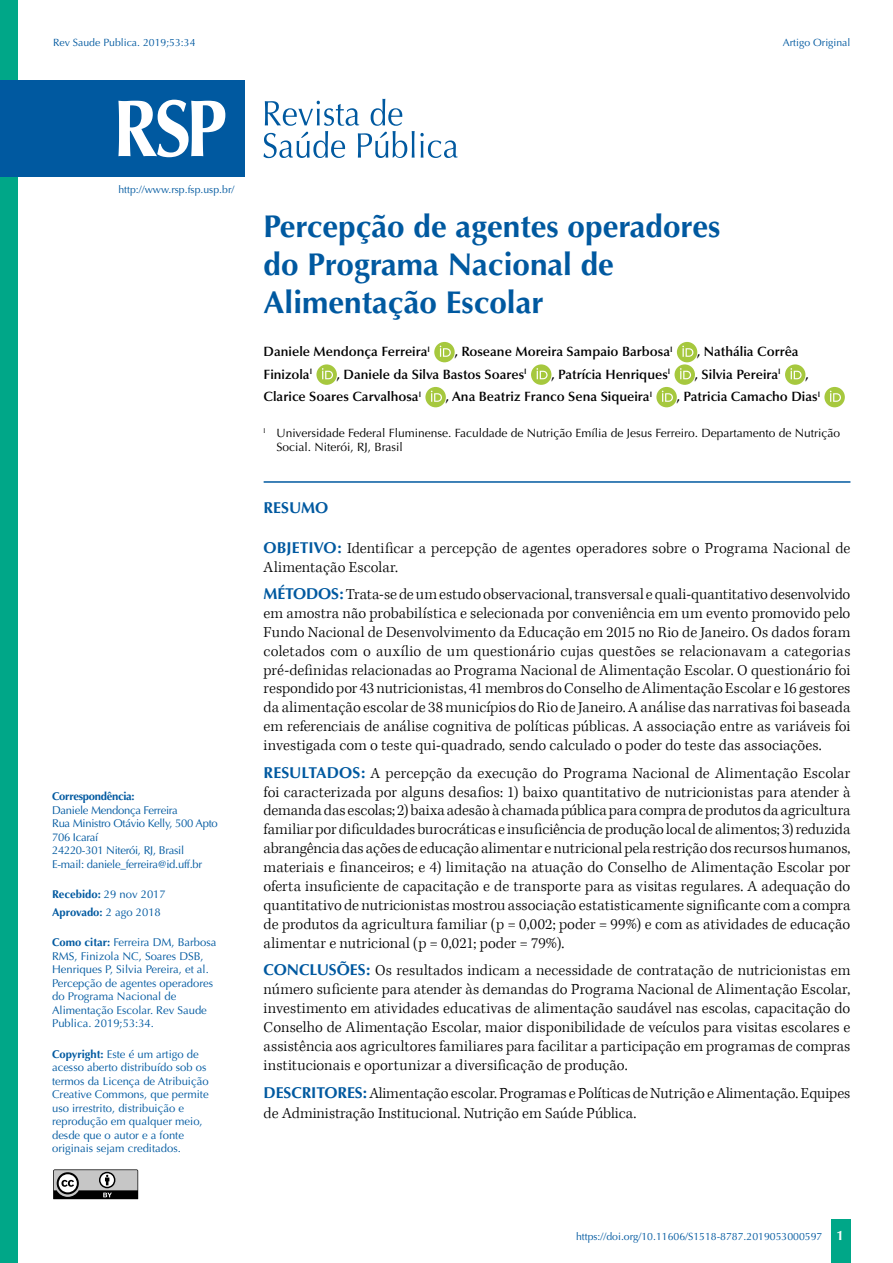
<style>
.page{position:relative;width:893px;height:1263px;background:#fff}
.page>*{position:absolute;margin:0;border:0;box-sizing:border-box;transform-origin:0 0}
.t1{font:700 31.5px/37.8px "Optima";color:#0059a0}
.t2{font:300 15.75px/18.9px "Kepler Std";color:#000;text-align:justify}
.t3{font:700 15.75px "Optima";color:#0059a0}
.t4{font:600 13.5px "Optima";color:#000}
.t5{font:12px/14.4px "Optima";color:#000}
.t6{font:11.25px/13.5px "Optima";color:#0059a0}
.t7{font:11.25px/13.5px "Optima";letter-spacing:-.025em;color:#0059a0}
.t8{font:700 11.25px/17.7px "Optima";color:#0059a0}
.t9{font:700 11.25px "Optima";letter-spacing:-.025em;color:#0059a0}
.t10{font:10.5px "Optima";color:#0059a0}
.s1{font-weight:400}
.s2{font-weight:700}
.s3{font-family:"Optima";font-weight:700;color:#0059a0}
.s4{font-style:italic}
.s5{font-weight:700;font-size:13.5px;color:#fff}
</style>
<div class="page">
<div style="left:831px;top:1220px;width:20px;height:43px;background:#00a788"></div>
<svg style="left:53px;top:1169px;width:85px;height:30px;background:#838383"></svg>
<div style="left:0;top:0;width:18px;height:1263px;background:#00a788"></div>
<hr style="left:264px;top:481px;width:586px;height:2px;background:#0059a0">
<div style="left:434px;top:342px;width:21px;height:20px;background:#a6c83e;border-radius:50%"></div>
<svg style="left:440px;top:346px;width:11px;height:11px"></svg>
<div style="left:677px;top:342px;width:20px;height:20px;background:#a6c83e;border-radius:50%"></div>
<svg style="left:682px;top:346px;width:11px;height:11px"></svg>
<svg style="left:316px;top:364px;width:21px;height:21px"></svg>
<svg style="left:322px;top:368px;width:11px;height:11px"></svg>
<div style="left:531px;top:364px;width:20px;height:21px;background:#a6c83e;border-radius:50%"></div>
<svg style="left:536px;top:368px;width:12px;height:11px"></svg>
<div style="left:674px;top:364px;width:21px;height:21px;background:#a6c83e;border-radius:50%"></div>
<svg style="left:680px;top:368px;width:11px;height:11px"></svg>
<div style="left:785px;top:364px;width:20px;height:21px;background:#a6c83e;border-radius:50%"></div>
<svg style="left:790px;top:368px;width:12px;height:11px"></svg>
<div style="left:425px;top:387px;width:21px;height:20px;background:#a6c83e;border-radius:50%"></div>
<svg style="left:431px;top:391px;width:11px;height:11px"></svg>
<div style="left:656px;top:387px;width:21px;height:20px;background:#a6c83e;border-radius:50%"></div>
<svg style="left:662px;top:391px;width:11px;height:11px"></svg>
<div style="left:824px;top:387px;width:21px;height:20px;background:#a6c83e;border-radius:50%"></div>
<svg style="left:830px;top:391px;width:11px;height:11px"></svg>
<svg style="left:263px;top:99px;width:195px;height:59px"></svg>
<div style="left:0;top:80px;width:244px;height:96px;background:#0059a0"></div>
<svg style="left:118px;top:100px;width:107px;height:57px"></svg>
<p class="t10" style="left:53px;top:36px;width:144px">Rev Saude Publica. 2019;53:34</p>
<p class="t10" style="left:783px;top:36px;width:69px">Artigo Original</p>
<p class="t10" style="left:118px;top:183px;width:117px">http://www.rsp.fsp.usp.br/</p>
<p class="t9" style="left:52px;top:790px;width:84px">Correspondência:</p>
<p class="t7" style="left:52px;top:803px;width:167px">Daniele Mendonça Ferreira<br>Rua Ministro Otávio Kelly, 500 Apto<br>706 Icaraí<br>24220-301 Niterói, RJ, Brasil<br>E-mail: daniele_ferreira@id.uff.br</p>
<p class="t8" style="left:52px;top:886px;width:115px">Recebido: <span class="s1">29 nov 2017<br></span>Aprovado: <span class="s1">2 ago 2018</span></p>
<p class="t6" style="left:52px;top:936px;width:166px"><span class="s2">Como citar:</span> Ferreira DM, Barbosa<br>RMS, Finizola NC, Soares DSB,<br>Henriques P, Silvia Pereira, et al.<br>Percepção de agentes operadores do Programa Nacional de<br>Alimentação Escolar. Rev Saude<br>Publica. 2019;53:34.</p>
<p class="t6" style="left:52px;top:1047px;width:158px"><span class="s2">Copyright:</span> Este é um artigo de acesso aberto distribuído sob os termos da Licença de Atribuição<br>Creative Commons, que permite uso irrestrito, distribuição e reprodução em qualquer meio, desde que o autor e a fonte originais sejam creditados.</p>
<h1 class="t1" style="left:264px;top:208px;width:458px">Percepção de agentes operadores do Programa Nacional de<br>Alimentação Escolar</h1>
<p class="t4" style="left:264px;top:344px;width:168px">Daniele Mendonça Ferreira<sup>I</sup></p>
<p class="t4" style="left:455px;top:344px;width:219px">, Roseane Moreira Sampaio Barbosa<sup>I</sup></p>
<p class="t4" style="left:697px;top:344px;width:103px">, Nathália Corrêa</p>
<p class="t4" style="left:264px;top:366px;width:50px">Finizola<sup>I</sup></p>
<p class="t4" style="left:337px;top:366px;width:191px">, Daniele da Silva Bastos Soares<sup>I</sup></p>
<p class="t4" style="left:551px;top:366px;width:120px">, Patrícia Henriques<sup>I</sup></p>
<p class="t4" style="left:695px;top:366px;width:87px">, Silvia Pereira<sup>I</sup></p>
<p class="t4" style="left:805px;top:366px;width:5px">,</p>
<p class="t4" style="left:264px;top:389px;width:159px">Clarice Soares Carvalhosa<sup>I</sup></p>
<p class="t4" style="left:446px;top:389px;width:208px">, Ana Beatriz Franco Sena Siqueira<sup>I</sup></p>
<p class="t4" style="left:677px;top:389px;width:145px">, Patricia Camacho Dias<sup>I</sup></p>
<p class="t5" style="left:276px;top:426px;width:565px;text-indent:-13px"><sup>I</sup> Universidade Federal Fluminense. Faculdade de Nutrição Emília de Jesus Ferreiro. Departamento de Nutrição<br>Social. Niterói, RJ, Brasil</p>
<p class="t3" style="left:264px;top:498px;width:66px">RESUMO</p>
<p class="t2" style="left:264px;top:539px;width:588px"><span class="s3">OBJETIVO:</span> Identificar a percepção de agentes operadores sobre o Programa Nacional de<br>Alimentação Escolar.</p>
<p class="t2" style="left:264px;top:585px;width:588px"><span class="s3">MÉTODOS:</span> Trata-se de um estudo observacional, transversal e quali-quantitativo desenvolvido em amostra não probabilística e selecionada por conveniência em um evento promovido pelo Fundo Nacional de Desenvolvimento da Educação em 2015 no Rio de Janeiro. Os dados foram coletados com o auxílio de um questionário cujas questões se relacionavam a categorias pré-definidas relacionadas ao Programa Nacional de Alimentação Escolar. O questionário foi respondido por 43 nutricionistas, 41 membros do Conselho de Alimentação Escolar e 16 gestores da alimentação escolar de 38 municípios do Rio de Janeiro. A análise das narrativas foi baseada em referenciais de análise cognitiva de políticas públicas. A associação entre as variáveis foi investigada com o teste qui-quadrado<span class="s4">,</span> sendo calculado o poder do teste das associações.</p>
<p class="t2" style="left:264px;top:764px;width:588px"><span class="s3">RESULTADOS:</span> A percepção da execução do Programa Nacional de Alimentação Escolar foi caracterizada por alguns desafios: 1) baixo quantitativo de nutricionistas para atender à demanda das escolas; 2) baixa adesão à chamada pública para compra de produtos da agricultura familiar por dificuldades burocráticas e insuficiência de produção local de alimentos; 3) reduzida abrangência das ações de educação alimentar e nutricional pela restrição dos recursos humanos, materiais e financeiros; e 4) limitação na atuação do Conselho de Alimentação Escolar por oferta insuficiente de capacitação e de transporte para as visitas regulares. A adequação do quantitativo de nutricionistas mostrou associação estatisticamente significante com a compra de produtos da agricultura familiar (p = 0,002; poder = 99%) e com as atividades de educação alimentar e nutricional (p = 0,021; poder = 79%).</p>
<p class="t2" style="left:264px;top:961px;width:588px"><span class="s3">CONCLUSÕES:</span> Os resultados indicam a necessidade de contratação de nutricionistas em número suficiente para atender às demandas do Programa Nacional de Alimentação Escolar, investimento em atividades educativas de alimentação saudável nas escolas, capacitação do Conselho de Alimentação Escolar, maior disponibilidade de veículos para visitas escolares e assistência aos agricultores familiares para facilitar a participação em programas de compras institucionais e oportunizar a diversificação de produção.</p>
<p class="t2" style="left:264px;top:1084px;width:588px;line-height:19.8px"><span class="s3">DESCRITORES:</span> Alimentação escolar. Programas e Políticas de Nutrição e Alimentação. Equipes de Administração Institucional. Nutrição em Saúde Pública.</p>
<p class="t10" style="left:576px;top:1230px;width:269px">https://doi.org/10.11606/S1518-8787.2019053000597 <span class="s5">1</span></p>
</div>
